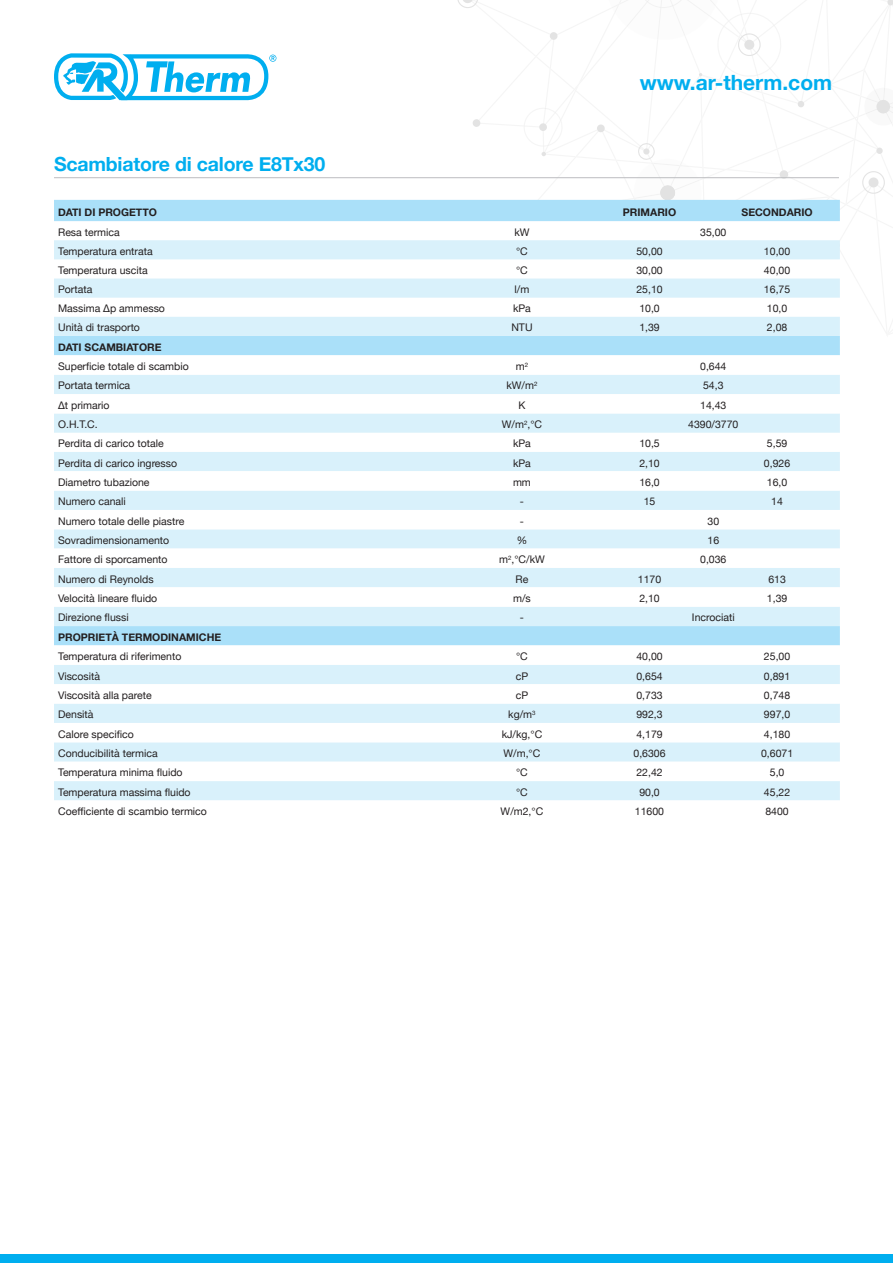
<style>
.page{position:relative;width:893px;height:1263px;background:#fff}
.page>*{position:absolute;margin:0;border:0;box-sizing:border-box;transform-origin:0 0}
.t1{font:700 21px "Helvetica Neue";color:#00aeef}
.t2{font:700 19.5px "Helvetica Neue";letter-spacing:-.01em;color:#00aeef}
.t3{font:10.5px "Helvetica Neue";color:#231f20}
.t4{font:700 10.5px "Helvetica Neue";color:#231f20}
</style>
<div class="page">
<svg style="left:456px;top:0;width:437px;height:200px"></svg>
<div style="left:0;top:1254px;width:893px;height:9px;background:#00aeef"></div>
<svg style="left:54px;top:53px;width:222px;height:48px"></svg>
<hr style="left:54px;top:177px;width:785px;height:1px;background:#bcbdc0">
<div style="left:54px;top:200px;width:786px;height:22px;background:#aae0f9"></div>
<svg style="left:54px;top:240px;width:786px;height:193px;fill:#d9f1fb"></svg>
<svg style="left:54px;top:355px;width:786px;height:58px"></svg>
<div style="left:54px;top:452px;width:786px;height:19px;background:#d9f1fb"></div>
<svg style="left:54px;top:491px;width:786px;height:309px;fill:#d9f1fb"></svg>
<h1 class="t1" style="left:640px;top:66px;width:194px">www.ar-therm.com</h1>
<p class="t2" style="left:54px;top:149px;width:273px">Scambiatore di calore E8Tx30</p>
<p class="t4" style="left:58px;top:204px;width:100px">DATI DI PROGETTO</p>
<p class="t4" style="left:623px;top:204px;width:55px">PRIMARIO</p>
<p class="t4" style="left:741px;top:204px;width:73px">SECONDARIO</p>
<p class="t3" style="left:58px;top:224px;width:63px">Resa termica</p>
<p class="t3" style="left:514px;top:224px;width:17px">kW</p>
<p class="t3" style="left:700px;top:224px;width:28px">35,00</p>
<p class="t3" style="left:58px;top:243px;width:96px">Temperatura entrata</p>
<p class="t3" style="left:516px;top:243px;width:13px">°C</p>
<p class="t3" style="left:636px;top:243px;width:28px">50,00</p>
<p class="t3" style="left:764px;top:243px;width:28px">10,00</p>
<p class="t3" style="left:58px;top:263px;width:91px">Temperatura uscita</p>
<p class="t3" style="left:516px;top:263px;width:13px">°C</p>
<p class="t3" style="left:636px;top:263px;width:28px">30,00</p>
<p class="t3" style="left:764px;top:263px;width:28px">40,00</p>
<p class="t3" style="left:58px;top:282px;width:36px">Portata</p>
<p class="t3" style="left:515px;top:282px;width:16px">l/m</p>
<p class="t3" style="left:636px;top:282px;width:28px">25,10</p>
<p class="t3" style="left:764px;top:282px;width:28px">16,75</p>
<p class="t3" style="left:58px;top:301px;width:108px">Massima Δp ammesso</p>
<p class="t3" style="left:513px;top:301px;width:19px">kPa</p>
<p class="t3" style="left:639px;top:301px;width:22px">10,0</p>
<p class="t3" style="left:767px;top:301px;width:22px">10,0</p>
<p class="t3" style="left:58px;top:320px;width:83px">Unità di trasporto</p>
<p class="t3" style="left:511px;top:320px;width:23px">NTU</p>
<p class="t3" style="left:639px;top:320px;width:22px">1,39</p>
<p class="t3" style="left:767px;top:320px;width:22px">2,08</p>
<p class="t4" style="left:58px;top:339px;width:105px">DATI SCAMBIATORE</p>
<p class="t3" style="left:58px;top:359px;width:132px">Superficie totale di scambio</p>
<p class="t3" style="left:516px;top:359px;width:14px">m<sup>2</sup></p>
<p class="t3" style="left:700px;top:359px;width:28px">0,644</p>
<p class="t3" style="left:58px;top:378px;width:74px">Portata termica</p>
<p class="t3" style="left:506px;top:378px;width:33px">kW/m<sup>2</sup></p>
<p class="t3" style="left:703px;top:378px;width:22px">54,3</p>
<p class="t3" style="left:58px;top:397px;width:53px">Δt primario</p>
<p class="t3" style="left:518px;top:397px;width:9px">K</p>
<p class="t3" style="left:700px;top:397px;width:28px">14,43</p>
<p class="t3" style="left:58px;top:417px;width:41px">O.H.T.C.</p>
<p class="t3" style="left:502px;top:417px;width:42px">W/m<sup>2</sup>,°C</p>
<p class="t3" style="left:688px;top:417px;width:52px">4390/3770</p>
<p class="t3" style="left:58px;top:436px;width:107px">Perdita di carico totale</p>
<p class="t3" style="left:513px;top:436px;width:19px">kPa</p>
<p class="t3" style="left:639px;top:436px;width:22px">10,5</p>
<p class="t3" style="left:767px;top:436px;width:22px">5,59</p>
<p class="t3" style="left:58px;top:455px;width:121px">Perdita di carico ingresso</p>
<p class="t3" style="left:513px;top:455px;width:19px">kPa</p>
<p class="t3" style="left:639px;top:455px;width:22px">2,10</p>
<p class="t3" style="left:764px;top:455px;width:28px">0,926</p>
<p class="t3" style="left:58px;top:475px;width:93px">Diametro tubazione</p>
<p class="t3" style="left:513px;top:475px;width:19px">mm</p>
<p class="t3" style="left:639px;top:475px;width:22px">16,0</p>
<p class="t3" style="left:767px;top:475px;width:22px">16,0</p>
<p class="t3" style="left:58px;top:494px;width:69px">Numero canali</p>
<p class="t3" style="left:520px;top:494px;width:6px">-</p>
<p class="t3" style="left:644px;top:494px;width:13px">15</p>
<p class="t3" style="left:771px;top:494px;width:13px">14</p>
<p class="t3" style="left:58px;top:513px;width:128px">Numero totale delle piastre</p>
<p class="t3" style="left:520px;top:513px;width:6px">-</p>
<p class="t3" style="left:707px;top:513px;width:13px">30</p>
<p class="t3" style="left:58px;top:533px;width:113px">Sovradimensionamento</p>
<p class="t3" style="left:517px;top:533px;width:12px">%</p>
<p class="t3" style="left:707px;top:533px;width:13px">16</p>
<p class="t3" style="left:58px;top:552px;width:111px">Fattore di sporcamento</p>
<p class="t3" style="left:499px;top:552px;width:47px">m<sup>2</sup>,°C/kW</p>
<p class="t3" style="left:700px;top:552px;width:28px">0,036</p>
<p class="t3" style="left:58px;top:571px;width:97px">Numero di Reynolds</p>
<p class="t3" style="left:516px;top:571px;width:14px">Re</p>
<p class="t3" style="left:638px;top:571px;width:25px">1170</p>
<p class="t3" style="left:768px;top:571px;width:19px">613</p>
<p class="t3" style="left:58px;top:591px;width:101px">Velocità lineare fluido</p>
<p class="t3" style="left:513px;top:591px;width:19px">m/s</p>
<p class="t3" style="left:639px;top:591px;width:22px">2,10</p>
<p class="t3" style="left:767px;top:591px;width:22px">1,39</p>
<p class="t3" style="left:58px;top:610px;width:72px">Direzione flussi</p>
<p class="t3" style="left:520px;top:610px;width:6px">-</p>
<p class="t3" style="left:692px;top:610px;width:44px">Incrociati</p>
<p class="t4" style="left:58px;top:629px;width:165px">PROPRIETÀ TERMODINAMICHE</p>
<p class="t3" style="left:58px;top:649px;width:125px">Temperatura di riferimento</p>
<p class="t3" style="left:516px;top:649px;width:13px">°C</p>
<p class="t3" style="left:636px;top:649px;width:28px">40,00</p>
<p class="t3" style="left:764px;top:649px;width:28px">25,00</p>
<p class="t3" style="left:58px;top:668px;width:44px">Viscosità</p>
<p class="t3" style="left:516px;top:668px;width:14px">cP</p>
<p class="t3" style="left:636px;top:668px;width:28px">0,654</p>
<p class="t3" style="left:764px;top:668px;width:28px">0,891</p>
<p class="t3" style="left:58px;top:687px;width:95px">Viscosità alla parete</p>
<p class="t3" style="left:516px;top:687px;width:14px">cP</p>
<p class="t3" style="left:636px;top:687px;width:28px">0,733</p>
<p class="t3" style="left:764px;top:687px;width:28px">0,748</p>
<p class="t3" style="left:58px;top:707px;width:37px">Densità</p>
<p class="t3" style="left:508px;top:707px;width:29px">kg/m<sup>3</sup></p>
<p class="t3" style="left:636px;top:707px;width:28px">992,3</p>
<p class="t3" style="left:764px;top:707px;width:28px">997,0</p>
<p class="t3" style="left:58px;top:726px;width:77px">Calore specifico</p>
<p class="t3" style="left:502px;top:726px;width:42px">kJ/kg,°C</p>
<p class="t3" style="left:636px;top:726px;width:28px">4,179</p>
<p class="t3" style="left:764px;top:726px;width:28px">4,180</p>
<p class="t3" style="left:58px;top:746px;width:101px">Conducibilità termica</p>
<p class="t3" style="left:504px;top:746px;width:38px">W/m,°C</p>
<p class="t3" style="left:633px;top:746px;width:34px">0,6306</p>
<p class="t3" style="left:761px;top:746px;width:34px">0,6071</p>
<p class="t3" style="left:58px;top:765px;width:126px">Temperatura minima fluido</p>
<p class="t3" style="left:516px;top:765px;width:13px">°C</p>
<p class="t3" style="left:636px;top:765px;width:28px">22,42</p>
<p class="t3" style="left:770px;top:765px;width:16px">5,0</p>
<p class="t3" style="left:58px;top:784px;width:134px">Temperatura massima fluido</p>
<p class="t3" style="left:516px;top:784px;width:13px">°C</p>
<p class="t3" style="left:639px;top:784px;width:22px">90,0</p>
<p class="t3" style="left:764px;top:784px;width:28px">45,22</p>
<p class="t3" style="left:58px;top:804px;width:150px">Coefficiente di scambio termico</p>
<p class="t3" style="left:501px;top:804px;width:44px">W/m2,°C</p>
<p class="t3" style="left:635px;top:804px;width:31px">11600</p>
<p class="t3" style="left:765px;top:804px;width:25px">8400</p>
</div>
